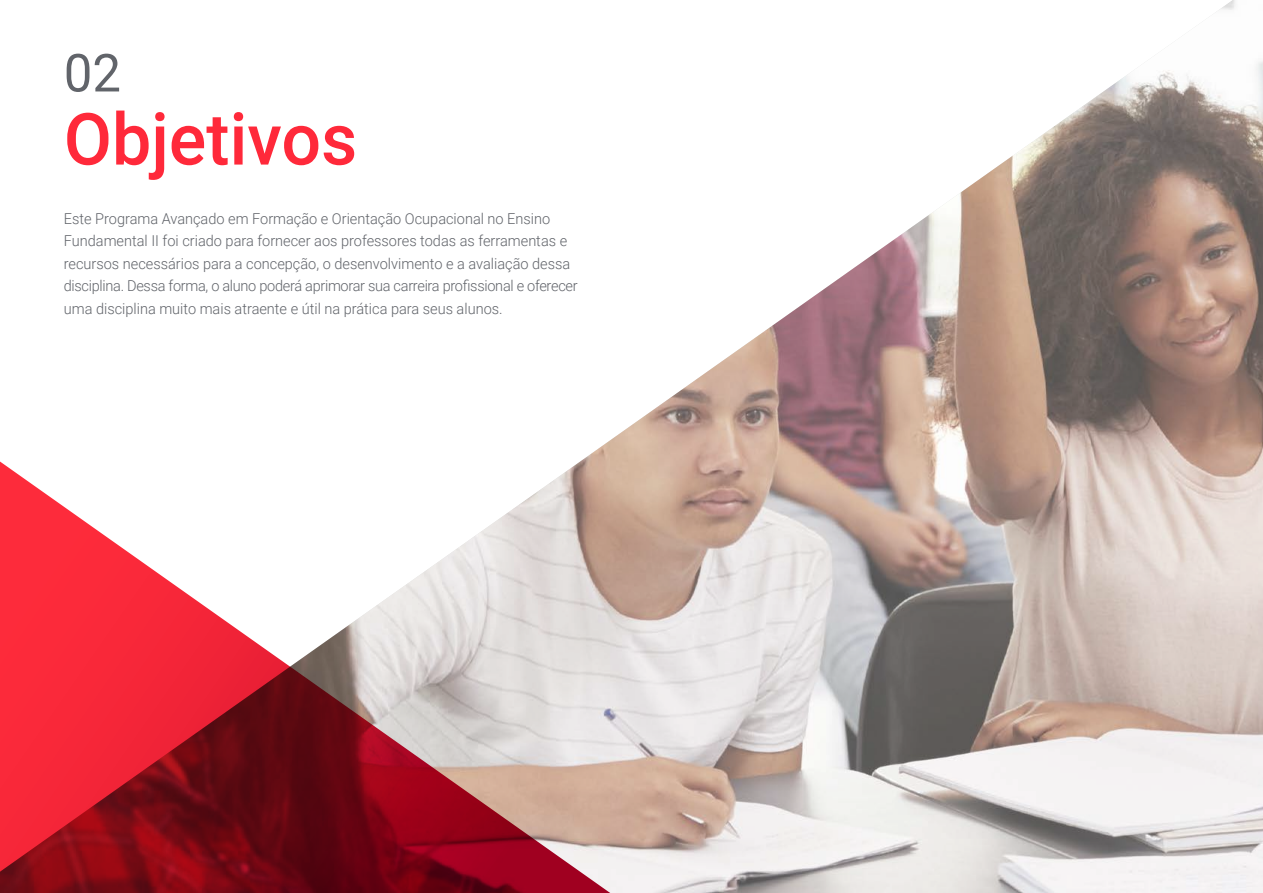
<style>
.page{position:relative;width:1263px;height:893px;background:#fff}
.page>*{position:absolute;margin:0;border:0;box-sizing:border-box;transform-origin:0 0}
.t1{font:500 72px "Roboto";color:#ff293a}
.t2{font:52.5px "Roboto";color:#61646a}
.t3{font:300 15px/22.5px "Roboto";color:#61646a}
</style>
<div class="page">
<img style="left:602px;top:0;width:661px;height:893px">
<svg style="left:0;top:446px;width:640px;height:447px"></svg>
<h2 class="t2" style="left:64px;top:36px;width:59px">02</h2>
<h1 class="t1" style="left:64px;top:89px;width:295px">Objetivos</h1>
<p class="t3" style="left:64px;top:207px;width:515px">Este Programa Avançado em Formação e Orientação Ocupacional no Ensino Fundamental II foi criado para fornecer aos professores todas as ferramentas e recursos necessários para a concepção, o desenvolvimento e a avaliação dessa disciplina. Dessa forma, o aluno poderá aprimorar sua carreira profissional e oferecer uma disciplina muito mais atraente e útil na prática para seus alunos.</p>
</div>
